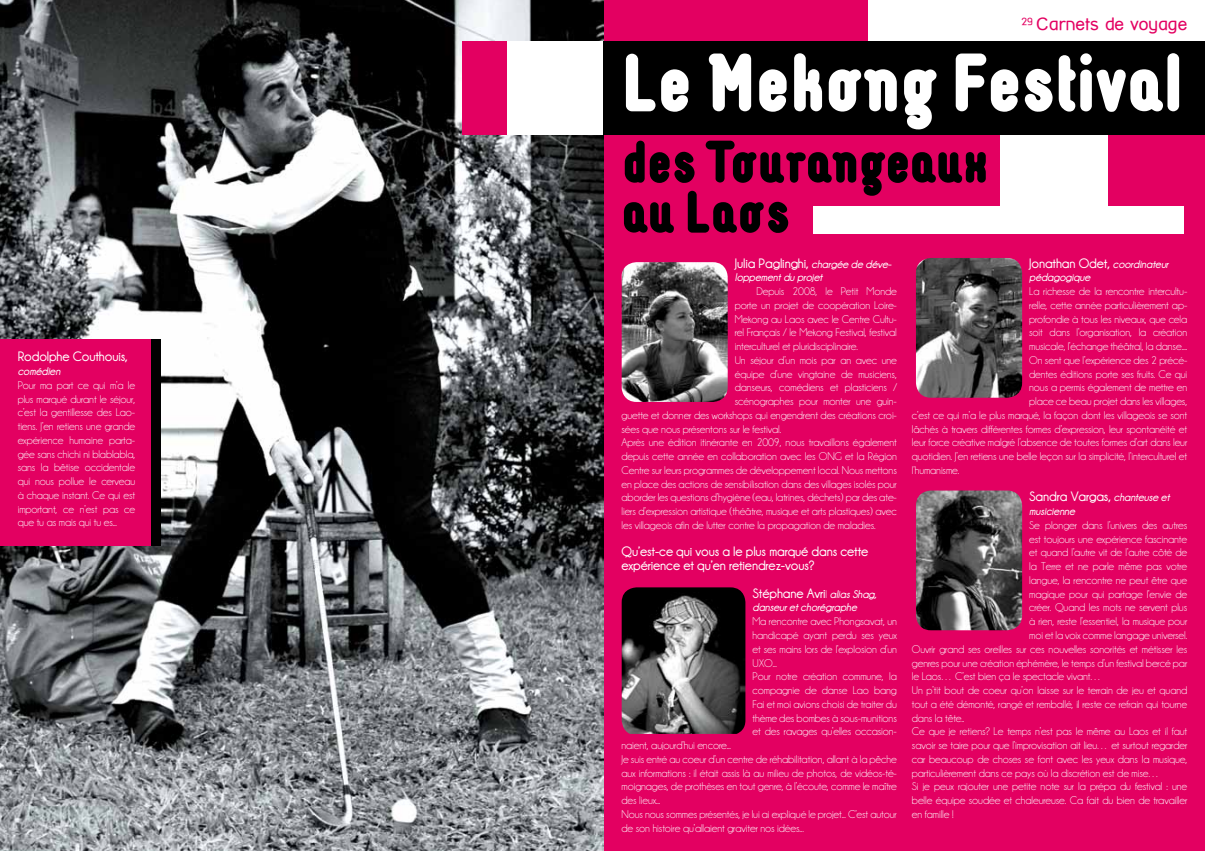
<style>
.page{position:relative;width:1205px;height:851px;background:#fff}
.page>*{position:absolute;margin:0;border:0;box-sizing:border-box;transform-origin:0 0}
.t1{font:82.62px "Luco Sans 923";color:#fff}
.t2{font:60px/50px "Luco Sans 923";color:#000}
.t3{font:17.5px "Street Corner";color:#e30061}
.t4{font:700 13.75px/13.8px "Champagne&Limousines";letter-spacing:-.01em;color:#fff}
.t5{font:11.25px/13.8px "Champagne&Limousines";letter-spacing:-.01em;color:#fff}
.t6{font:italic 700 11.25px "Champagne&Limousines";letter-spacing:-.01em;color:#fff}
.s1{font-style:italic;font-size:11.25px}
.s2{font-weight:400;font-size:11.25px}
</style>
<div class="page">
<div style="left:573px;top:0;width:294px;height:206px;background:#e30061"></div>
<div style="left:602px;top:135px;width:397px;height:71px;background:#e30061"></div>
<div style="left:1108px;top:135px;width:97px;height:71px;background:#e30061"></div>
<div style="left:602px;top:170px;width:211px;height:71px;background:#e30061"></div>
<div style="left:1184px;top:170px;width:21px;height:71px;background:#e30061"></div>
<div style="left:602px;top:234px;width:603px;height:616px;background:#e30061"></div>
<img style="left:0;top:0;width:604px;height:850px">
<img style="left:622px;top:262px;width:106px;height:140px">
<img style="left:916px;top:258px;width:106px;height:139px">
<img style="left:916px;top:490px;width:106px;height:140px">
<img style="left:622px;top:587px;width:123px;height:146px">
<div style="left:602px;top:41px;width:603px;height:94px;background:#000"></div>
<div style="left:144px;top:339px;width:17px;height:206px;background:#000"></div>
<div style="left:462px;top:41px;width:60px;height:94px;background:#e30061"></div>
<div style="left:507px;top:41px;width:95px;height:94px;background:#fff"></div>
<div style="left:0;top:339px;width:150px;height:206px;background:#e30061"></div>
<p class="t4" style="left:18px;top:349px;width:112px">Rodolphe Couthouis,</p>
<p class="t6" style="left:18px;top:365px;width:44px">comédien</p>
<p class="t5" style="left:18px;top:378px;width:119px;text-align:justify">Pour ma part ce qui m’a le plus marqué durant le séjour, c’est la gentillesse des Lao&shy;tiens. J’en retiens une grande expérience humaine parta&shy;gée sans chichi ni blablabla, sans la bêtise occidentale qui nous pollue le cerveau à chaque instant. Ce qui est important, ce n’est pas ce que tu as mais qui tu es...</p>
<h3 class="t3" style="left:1021px;top:14px;width:167px"><sup>29</sup> Carnets de voyage</h3>
<h1 class="t1" style="left:621px;top:41px;width:562px">Le Mekong Festival</h1>
<h2 class="t2" style="left:621px;top:138px;width:369px">des Tourangeaux au Laos</h2>
<p class="t4" style="left:735px;top:256px;width:158px">Julia Paglinghi, <span class="s1">chargée de déve-</span></p>
<p class="t6" style="left:735px;top:271px;width:89px">loppement du projet</p>
<p class="t5" style="left:756px;top:284px;width:142px">Depuis 2008, le Petit Monde</p>
<p class="t5" style="left:735px;top:298px;width:164px">porte un projet de coopération Loire-</p>
<p class="t5" style="left:735px;top:312px;width:164px">Mekong au Laos avec le Centre Cultu-</p>
<p class="t5" style="left:735px;top:325px;width:164px">rel Français / le Mekong Festival, festival</p>
<p class="t5" style="left:735px;top:339px;width:125px">interculturel et pluridisciplinaire.</p>
<p class="t5" style="left:735px;top:353px;width:164px">Un séjour d’un mois par an avec une</p>
<p class="t5" style="left:735px;top:367px;width:164px">équipe d’une vingtaine de musiciens,</p>
<p class="t5" style="left:735px;top:380px;width:164px">danseurs, comédiens et plasticiens /</p>
<p class="t5" style="left:735px;top:394px;width:164px">scénographes pour monter une guin-</p>
<p class="t5" style="left:621px;top:408px;width:277px">guette et donner des workshops qui engendrent des créations croi-</p>
<p class="t5" style="left:621px;top:422px;width:161px">sées que nous présentons sur le festival.</p>
<p class="t5" style="left:621px;top:435px;width:277px">Après une édition itinérante en 2009, nous travaillons également</p>
<p class="t5" style="left:621px;top:449px;width:277px">depuis cette année en collaboration avec les ONG et la Région</p>
<p class="t5" style="left:621px;top:463px;width:277px">Centre sur leurs programmes de développement local. Nous mettons</p>
<p class="t5" style="left:621px;top:477px;width:277px">en place des actions de sensibilisation dans des villages isolés pour</p>
<p class="t5" style="left:621px;top:490px;width:277px">aborder les questions d’hygiène (eau, latrines, déchets) par des ate-</p>
<p class="t5" style="left:621px;top:504px;width:277px">liers d’expression artistique (théâtre, musique et arts plastiques) avec</p>
<p class="t5" style="left:621px;top:518px;width:256px">les villageois afin de lutter contre la propagation de maladies.</p>
<p class="t4" style="left:621px;top:545px;width:248px">Qu’est-ce qui vous a le plus marqué dans cette expérience et qu’en retiendrez-vous?</p>
<p class="t4" style="left:752px;top:586px;width:126px">Stéphane Avri<span class="s2">l</span> <span class="s1">alias Shag,</span></p>
<p class="t6" style="left:752px;top:601px;width:106px">danseur et chorégraphe</p>
<p class="t5" style="left:752px;top:614px;width:146px">Ma rencontre avec Phongsavat, un handicapé ayant perdu ses yeux et ses mains lors de l’explosion d’un<br>UXO...<br>Pour notre création commune, la compagnie de danse Lao bang<br>Fai et moi avions choisi de traiter du thème des bombes à sous-munitions et des ravages qu’elles occasion-</p>
<p class="t5" style="left:621px;top:738px;width:277px">naient, aujourd’hui encore...<br>Je suis entré au coeur d’un centre de réhabilitation, allant à la pêche aux informations : il était assis là au milieu de photos, de vidéos-té&shy;moignages, de prothèses en tout genre, à l’écoute, comme le maître des lieux...<br>Nous nous sommes présentés, je lui ai expliqué le projet... C’est autour de son histoire qu’allaient graviter nos idées...</p>
<p class="t4" style="left:1029px;top:256px;width:141px">Jonathan Odet, <span class="s1">coordinateur</span></p>
<p class="t6" style="left:1029px;top:271px;width:63px">pédagogique</p>
<p class="t5" style="left:1029px;top:284px;width:160px">La richesse de la rencontre intercultu-</p>
<p class="t5" style="left:1029px;top:298px;width:160px">relle, cette année particulièrement ap-</p>
<p class="t5" style="left:1029px;top:312px;width:160px">profondie à tous les niveaux, que cela</p>
<p class="t5" style="left:1029px;top:325px;width:160px">soit dans l’organisation, la création</p>
<p class="t5" style="left:1029px;top:339px;width:159px">musicale, l’échange théâtral, la danse....</p>
<p class="t5" style="left:1029px;top:353px;width:160px">On sent que l’expérience des 2 précé-</p>
<p class="t5" style="left:1029px;top:367px;width:160px">dentes éditions porte ses fruits. Ce qui</p>
<p class="t5" style="left:1029px;top:380px;width:160px">nous a permis également de mettre en</p>
<p class="t5" style="left:1029px;top:394px;width:159px">place ce beau projet dans les villages,</p>
<p class="t5" style="left:912px;top:408px;width:277px">c’est ce qui m’a le plus marqué, la façon dont les villageois se sont</p>
<p class="t5" style="left:912px;top:422px;width:277px">lâchés à travers différentes formes d’expression, leur spontanéité et</p>
<p class="t5" style="left:912px;top:435px;width:277px">leur force créative malgré l’absence de toutes formes d’art dans leur</p>
<p class="t5" style="left:912px;top:449px;width:277px">quotidien. J’en retiens une belle leçon sur la simplicité, l’interculturel et</p>
<p class="t5" style="left:912px;top:463px;width:49px">l’humanisme.</p>
<p class="t4" style="left:1029px;top:490px;width:142px">Sandra Vargas, <span class="s1">chanteuse et</span></p>
<p class="t6" style="left:1029px;top:505px;width:47px">musicienne</p>
<p class="t5" style="left:1029px;top:518px;width:160px">Se plonger dans l’univers des autres</p>
<p class="t5" style="left:1029px;top:532px;width:160px">est toujours une expérience fascinante</p>
<p class="t5" style="left:1029px;top:545px;width:160px">et quand l’autre vit de l’autre côté de</p>
<p class="t5" style="left:1029px;top:559px;width:160px">la Terre et ne parle même pas votre</p>
<p class="t5" style="left:1029px;top:573px;width:160px">langue, la rencontre ne peut être que</p>
<p class="t5" style="left:1029px;top:587px;width:160px">magique pour qui partage l’envie de</p>
<p class="t5" style="left:1029px;top:600px;width:159px">créer. Quand les mots ne servent plus</p>
<p class="t5" style="left:1029px;top:614px;width:159px">à rien, reste l’essentiel, la musique pour</p>
<p class="t5" style="left:1029px;top:628px;width:159px">moi et la voix comme langage universel.</p>
<p class="t5" style="left:912px;top:642px;width:277px">Ouvrir grand ses oreilles sur ces nouvelles sonorités et métisser les</p>
<p class="t5" style="left:912px;top:655px;width:277px">genres pour une création éphémère, le temps d’un festival bercé par</p>
<p class="t5" style="left:912px;top:669px;width:191px">le Laos… C’est bien ça le spectacle vivant…</p>
<p class="t5" style="left:912px;top:683px;width:277px">Un p’tit bout de coeur qu’on laisse sur le terrain de jeu et quand</p>
<p class="t5" style="left:912px;top:697px;width:277px">tout a été démonté, rangé et remballé, il reste ce refrain qui tourne</p>
<p class="t5" style="left:912px;top:710px;width:54px">dans la tête..</p>
<p class="t5" style="left:912px;top:724px;width:277px">Ce que je retiens? Le temps n’est pas le même au Laos et il faut</p>
<p class="t5" style="left:912px;top:738px;width:277px">savoir se taire pour que l’improvisation ait lieu… et surtout regarder</p>
<p class="t5" style="left:912px;top:752px;width:277px">car beaucoup de choses se font avec les yeux dans la musique,</p>
<p class="t5" style="left:912px;top:765px;width:249px">particulièrement dans ce pays où la discrétion est de mise…</p>
<p class="t5" style="left:912px;top:779px;width:277px">Si je peux rajouter une petite note sur la prépa du festival : une</p>
<p class="t5" style="left:912px;top:793px;width:277px">belle équipe soudée et chaleureuse. Ca fait du bien de travailler</p>
<p class="t5" style="left:912px;top:807px;width:43px">en famille !</p>
</div>
